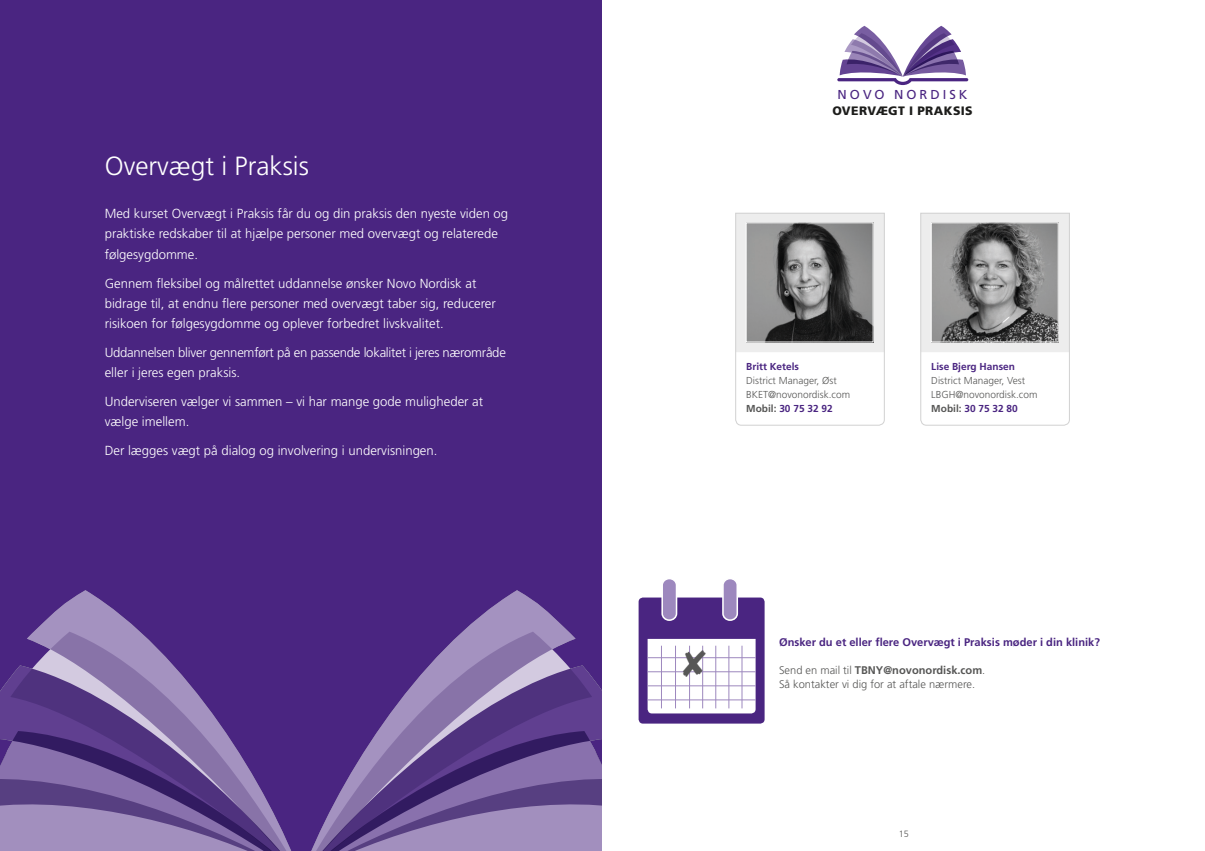
<style>
.page{position:relative;width:1205px;height:851px;background:#fff}
.page>*{position:absolute;margin:0;border:0;box-sizing:border-box;transform-origin:0 0}
.intro_overskrift{font:300 26.25px "Frutiger LT Std";color:#fff}
.intro_brød{font:300 13.12px/20.2px "Frutiger LT Std";color:#fff}
.intro_brød-2{font:300 13.12px/20.2px "Frutiger LT Std";letter-spacing:-.02em;color:#fff}
.t1{font:13px "Frutiger LT Std";letter-spacing:.23em;color:#4a2581}
.t2{font:900 12.25px "Frutiger LT Std";letter-spacing:.025em;color:#1d1d1b}
.brød{font:300 11.12px/14.1px "Frutiger LT Std";color:#575756}
.brød-2{font:700 11.12px "Frutiger LT Std";color:#4a2581}
.brød-3{font:300 10.12px "Frutiger LT Std";color:#575756}
.brød-4{font:700 10.12px "Frutiger LT Std";color:#4a2581}
.intro_brød-3{font:300 9.12px "Frutiger LT Std";color:#575756}
.s1{color:#575756}
.s2{font-weight:700}
</style>
<div class="page">
<div style="left:0;top:0;width:613px;height:850px;background:#4a2581"></div>
<svg style="left:430px;top:590px;width:145px;height:75px"></svg>
<svg style="left:378px;top:665px;width:224px;height:65px"></svg>
<svg style="left:311px;top:730px;width:291px;height:120px"></svg>
<svg style="left:27px;top:590px;width:146px;height:75px"></svg>
<svg style="left:0;top:665px;width:291px;height:185px"></svg>
<div style="left:602px;top:0;width:603px;height:850px;background:#fff"></div>
<svg style="left:837px;top:26px;width:131px;height:59px"></svg>
<svg style="left:735px;top:213px;width:150px;height:212px"></svg>
<img style="left:748px;top:224px;width:123px;height:116px">
<div style="left:746px;top:222px;width:127px;height:120px;border:1px solid #fff"></div>
<div style="left:741px;top:417px;width:73px;height:74px;background:#fff"></div>
<svg style="left:920px;top:213px;width:150px;height:212px"></svg>
<img style="left:933px;top:224px;width:123px;height:116px">
<div style="left:931px;top:222px;width:127px;height:120px;border:1px solid #fff"></div>
<div style="left:926px;top:417px;width:73px;height:74px;background:#fff"></div>
<div style="left:638px;top:597px;width:126px;height:126px;background:#4a2581;border-radius:4px"></div>
<div style="left:662px;top:578px;width:14px;height:42px;background:#9d88be;border-radius:7px"></div>
<div style="left:661px;top:577px;width:16px;height:43px;border:2px solid #fff;border-radius:7px"></div>
<div style="left:723px;top:578px;width:14px;height:42px;background:#9d88be;border-radius:7px"></div>
<div style="left:722px;top:577px;width:16px;height:43px;border:2px solid #fff;border-radius:7px"></div>
<hr style="left:648px;top:657px;width:108px;height:1px;background:#9d88be">
<hr style="left:648px;top:685px;width:108px;height:1px;background:#9d88be">
<hr style="left:648px;top:671px;width:108px;height:1px;background:#9d88be">
<hr style="left:648px;top:699px;width:108px;height:1px;background:#9d88be">
<svg style="left:647px;top:638px;width:108px;height:75px"></svg>
<p class="intro_overskrift" style="left:105px;top:151px;width:206px">Overvægt i Praksis</p>
<p class="intro_brød" style="left:105px;top:204px;width:405px">Med kurset Overvægt i Praksis får du og din praksis den nyeste viden og praktiske redskaber til at hjælpe personer med overvægt og relaterede følgesygdomme.</p>
<p class="intro_brød" style="left:105px;top:273px;width:393px">Gennem fleksibel og målrettet uddannelse ønsker Novo Nordisk at bidrage til, at endnu flere personer med overvægt taber sig, reducerer risikoen for følgesygdomme og oplever forbedret livskvalitet.</p>
<p class="intro_brød-2" style="left:105px;top:342px;width:403px">Uddannelsen bliver gennemført på en passende lokalitet i jeres nærområde eller i jeres egen praksis.</p>
<p class="intro_brød" style="left:105px;top:391px;width:380px">Underviseren vælger vi sammen – vi har mange gode muligheder at vælge imellem.</p>
<p class="intro_brød" style="left:105px;top:440px;width:334px">Der lægges vægt på dialog og involvering i undervisningen.</p>
<p class="t1" style="left:837px;top:87px;width:131px">NOVO NORDISK</p>
<p class="t2" style="left:832px;top:103px;width:142px">OVERVÆGT I PRAKSIS</p>
<p class="brød-4" style="left:746px;top:360px;width:54px">Britt Ketels</p>
<p class="brød-3" style="left:746px;top:375px;width:92px">District Manager, Øst</p>
<p class="brød-3" style="left:746px;top:389px;width:105px">BKET@novonordisk.com</p>
<p class="brød-4" style="left:746px;top:403px;width:88px"><span class="s1">Mobil:</span> 30 75 32 92</p>
<p class="brød-4" style="left:931px;top:360px;width:85px">Lise Bjerg Hansen</p>
<p class="brød-3" style="left:931px;top:375px;width:95px">District Manager, Vest</p>
<p class="brød-3" style="left:931px;top:389px;width:108px">LBGH@novonordisk.com</p>
<p class="brød-4" style="left:931px;top:403px;width:88px"><span class="s1">Mobil:</span> 30 75 32 80</p>
<p class="brød-2" style="left:779px;top:635px;width:322px">Ønsker du et eller flere Overvægt i Praksis møder i din klinik?</p>
<p class="brød" style="left:779px;top:663px;width:208px">Send en mail til <span class="s2">TBNY@novonordisk.com</span>.<br>Så kontakter vi dig for at aftale nærmere.</p>
<p class="intro_brød-3" style="left:898px;top:828px;width:12px">15</p>
</div>
